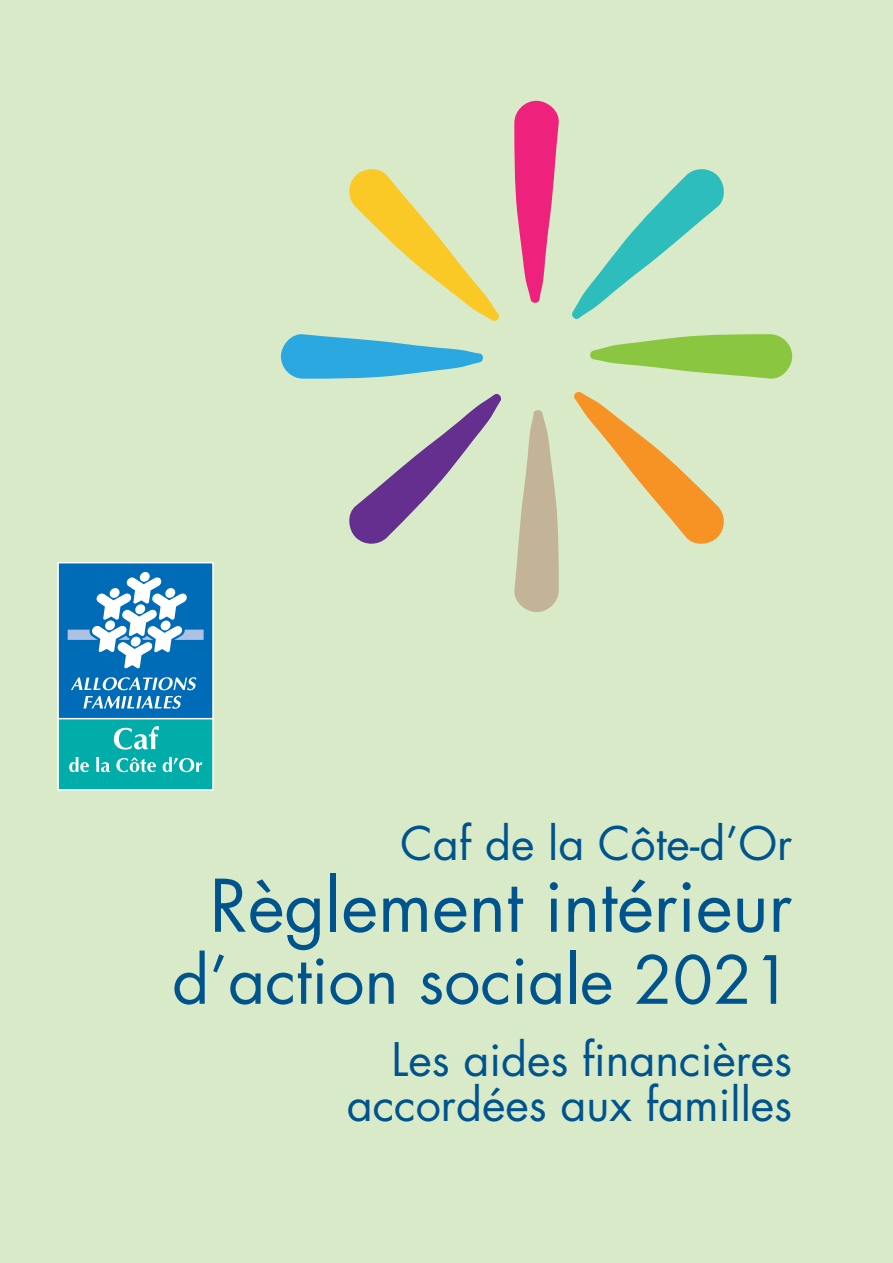
<style>
.page{position:relative;width:893px;height:1263px;background:#d8eac7}
.page>*{position:absolute;margin:0;border:0;box-sizing:border-box;transform-origin:0 0}
.t1{font:70.5px "Futura Std";color:#00548e}
.t2{font:64.5px "Futura Std";color:#00548e}
.t3{font:45px "Futura Std";color:#00548e}
</style>
<div class="page">
<div style="left:58px;top:644px;width:155px;height:146px;background:#00ada8"></div>
<div style="left:57px;top:643px;width:157px;height:148px;border:2px solid #fff"></div>
<div style="left:58px;top:563px;width:155px;height:156px;background:#006bb6"></div>
<div style="left:57px;top:562px;width:157px;height:157px;border:2px solid #fff"></div>
<div style="left:139px;top:572px;width:11px;height:10px;background:#fff;border-radius:5px"></div>
<svg style="left:68px;top:577px;width:136px;height:92px"></svg>
<svg style="left:71px;top:677px;width:125px;height:13px"></svg>
<svg style="left:83px;top:696px;width:98px;height:13px"></svg>
<svg style="left:114px;top:726px;width:45px;height:24px"></svg>
<svg style="left:69px;top:757px;width:20px;height:15px"></svg>
<svg style="left:96px;top:757px;width:14px;height:15px"></svg>
<svg style="left:116px;top:758px;width:40px;height:14px"></svg>
<svg style="left:163px;top:757px;width:39px;height:15px"></svg>
<svg style="left:514px;top:101px;width:45px;height:202px"></svg>
<svg style="left:514px;top:410px;width:45px;height:202px"></svg>
<svg style="left:349px;top:169px;width:151px;height:152px"></svg>
<svg style="left:574px;top:392px;width:150px;height:152px"></svg>
<svg style="left:281px;top:334px;width:202px;height:45px"></svg>
<svg style="left:590px;top:334px;width:202px;height:45px"></svg>
<svg style="left:349px;top:393px;width:153px;height:151px"></svg>
<svg style="left:572px;top:169px;width:152px;height:150px"></svg>
<p class="t3" style="left:401px;top:814px;width:393px">Caf de la Côte-d’Or</p>
<p class="t1" style="left:210px;top:861px;width:584px">Règlement intérieur</p>
<p class="t2" style="left:172px;top:939px;width:622px">d’action sociale 2021</p>
<p class="t3" style="left:391px;top:1030px;width:402px">Les aides financières</p>
<p class="t3" style="left:347px;top:1075px;width:447px">accordées aux familles</p>
</div>
